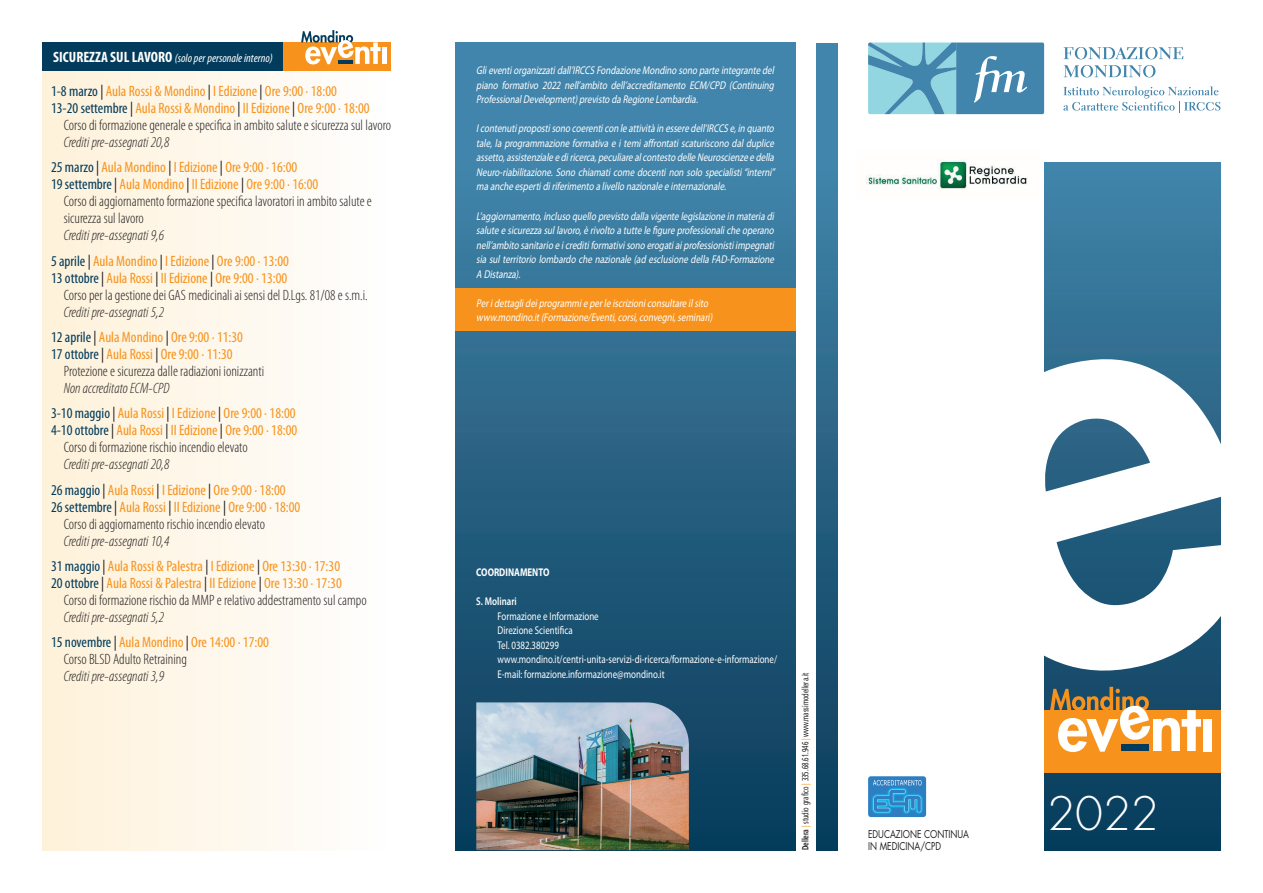
<style>
.page{position:relative;width:1263px;height:893px;background:#fff}
.page>*{position:absolute;margin:0;border:0;box-sizing:border-box;transform-origin:0 0}
.t1{font:300 45px "Futura";color:#fff}
.t2{font:condensed 15px "Myriad Pro";color:#f7931d}
.t3{font:300 condensed 15px/17px "Myriad Pro";color:#231f20}
.t4{font:italic 300 condensed 15px "Myriad Pro";color:#231f20}
.t5{font:italic condensed 12px "Myriad Pro";color:#fff}
.t6{font:italic 11.25px/14.5px "Myriad Pro";letter-spacing:-.015em;color:#fff;text-align:justify;scale:.8 1}
.t7{font:11.25px "Myriad Pro";color:#fff;scale:.79 1}
.t8{font:700 11.25px "Myriad Pro";color:#fff;scale:.79 1}
.t9{font:600 11.25px "Myriad Pro";color:#fff;scale:.79 1}
.t10{font:10.5px "Futura";color:#231f20;scale:.8 1}
.t11{font:condensed 9px "Frutiger";color:#231f20;scale:.8 1}
.s1{font-weight:700;font-style:normal;font-size:15px}
.s2{color:#023b5b}
.s3{color:#231f20}
.s4{font-weight:700}
.s5{color:#f7931d}
</style>
<div class="page">
<div style="left:43px;top:43px;width:348px;height:807px;background:linear-gradient(to right,#fef1d9,#fefeff)"></div>
<div style="left:816px;top:43px;width:22px;height:807px;background:#4185ac"></div>
<div style="left:455px;top:43px;width:340px;height:362px;background:#4185ac"></div>
<img style="left:866px;top:160px;width:161px;height:30px">
<svg style="left:1044px;top:163px;width:176px;height:687px;background:#2a678a"></svg>
<div style="left:455px;top:163px;width:340px;height:687px;background:linear-gradient(to bottom,#4283a8,#083a58)"></div>
<div style="left:816px;top:163px;width:22px;height:687px;background:linear-gradient(to bottom,#4283a8,#083a58)"></div>
<div style="left:868px;top:776px;width:58px;height:41px;background:#2e7fc2;border-radius:3px"></div>
<svg style="left:872px;top:780px;width:51px;height:34px"></svg>
<img style="left:476px;top:702px;width:213px;height:148px">
<div style="left:1044px;top:710px;width:176px;height:63px;background:#f7931d"></div>
<div style="left:1203px;top:719px;width:9px;height:32px;background:#fff"></div>
<svg style="left:1050px;top:687px;width:151px;height:65px"></svg>
<div style="left:1121px;top:744px;width:27px;height:7px;background:#023b5b"></div>
<svg style="left:1044px;top:357px;width:177px;height:315px"></svg>
<div style="left:455px;top:288px;width:340px;height:43px;background:#f7931d"></div>
<div style="left:43px;top:42px;width:241px;height:29px;background:#023b5b"></div>
<div style="left:284px;top:42px;width:107px;height:29px;background:#f7931d"></div>
<hr style="left:382px;top:47px;width:4px;height:17px;background:#fff">
<svg style="left:301px;top:30px;width:80px;height:34px"></svg>
<hr style="left:338px;top:60px;width:15px;height:4px;background:#023b5b">
<svg style="left:1064px;top:47px;width:119px;height:12px"></svg>
<svg style="left:1064px;top:65px;width:91px;height:12px"></svg>
<svg style="left:1063px;top:86px;width:157px;height:27px"></svg>
<svg style="left:868px;top:43px;width:176px;height:71px;background:#66a6c2"></svg>
<p class="t5" style="left:53px;top:52px;width:221px"><span class="s1">SICUREZZA SUL LAVORO</span> (solo per personale interno)</p>
<p class="t2" style="left:51px;top:83px;width:287px"><span class="s2">1-8 marzo</span> <span class="s3">|</span> Aula Rossi &amp; Mondino <span class="s3">|</span> I Edizione <span class="s3">|</span> Ore 9:00 · 18:00</p>
<p class="t2" style="left:51px;top:100px;width:320px"><span class="s2">13-20 settembre</span> <span class="s3">|</span> Aula Rossi &amp; Mondino <span class="s3">|</span> II Edizione <span class="s3">|</span> Ore 9:00 · 18:00</p>
<p class="t3" style="left:64px;top:117px;width:329px">Corso di formazione generale e specifica in ambito salute e sicurezza sul lavoro</p>
<p class="t4" style="left:64px;top:134px;width:107px">Crediti pre-assegnati 20,8</p>
<p class="t2" style="left:51px;top:159px;width:248px"><span class="s2">25 marzo</span> <span class="s3">|</span> Aula Mondino <span class="s3">|</span> I Edizione <span class="s3">|</span> Ore 9:00 · 16:00</p>
<p class="t2" style="left:51px;top:176px;width:269px"><span class="s2">19 settembre</span> <span class="s3">|</span> Aula Mondino <span class="s3">|</span> II Edizione <span class="s3">|</span> Ore 9:00 · 16:00</p>
<p class="t3" style="left:64px;top:193px;width:310px">Corso di aggiornamento formazione specifica lavoratori in ambito salute e sicurezza sul lavoro</p>
<p class="t4" style="left:64px;top:227px;width:102px">Crediti pre-assegnati 9,6</p>
<p class="t2" style="left:51px;top:253px;width:239px"><span class="s2">5 aprile</span> <span class="s3">|</span> Aula Mondino <span class="s3">|</span> I Edizione <span class="s3">|</span> Ore 9:00 · 13:00</p>
<p class="t2" style="left:51px;top:270px;width:238px"><span class="s2">13 ottobre</span> <span class="s3">|</span> Aula Rossi <span class="s3">|</span> II Edizione <span class="s3">|</span> Ore 9:00 · 13:00</p>
<p class="t3" style="left:64px;top:287px;width:305px">Corso per la gestione dei GAS medicinali ai sensi del D.Lgs. 81/08 e s.m.i.</p>
<p class="t4" style="left:64px;top:304px;width:102px">Crediti pre-assegnati 5,2</p>
<p class="t2" style="left:51px;top:329px;width:193px"><span class="s2">12 aprile</span> <span class="s3">|</span> Aula Mondino <span class="s3">|</span> Ore 9:00 · 11:30</p>
<p class="t2" style="left:51px;top:346px;width:183px"><span class="s2">17 ottobre</span> <span class="s3">|</span> Aula Rossi <span class="s3">|</span> Ore 9:00 · 11:30</p>
<p class="t3" style="left:64px;top:363px;width:202px">Protezione e sicurezza dalle radiazioni ionizzanti</p>
<p class="t4" style="left:64px;top:380px;width:107px">Non accreditato ECM-CPD</p>
<p class="t2" style="left:51px;top:405px;width:246px"><span class="s2">3-10 maggio</span> <span class="s3">|</span> Aula Rossi <span class="s3">|</span> I Edizione <span class="s3">|</span> Ore 9:00 · 18:00</p>
<p class="t2" style="left:51px;top:422px;width:248px"><span class="s2">4-10 ottobre</span> <span class="s3">|</span> Aula Rossi <span class="s3">|</span> II Edizione <span class="s3">|</span> Ore 9:00 · 18:00</p>
<p class="t3" style="left:64px;top:439px;width:185px">Corso di formazione rischio incendio elevato</p>
<p class="t4" style="left:64px;top:456px;width:107px">Crediti pre-assegnati 20,8</p>
<p class="t2" style="left:51px;top:482px;width:236px"><span class="s2">26 maggio</span> <span class="s3">|</span> Aula Rossi <span class="s3">|</span> I Edizione <span class="s3">|</span> Ore 9:00 · 18:00</p>
<p class="t2" style="left:51px;top:499px;width:251px"><span class="s2">26 settembre</span> <span class="s3">|</span> Aula Rossi <span class="s3">|</span> II Edizione <span class="s3">|</span> Ore 9:00 · 18:00</p>
<p class="t3" style="left:64px;top:515px;width:203px">Corso di aggiornamento rischio incendio elevato</p>
<p class="t4" style="left:64px;top:533px;width:107px">Crediti pre-assegnati 10,4</p>
<p class="t2" style="left:51px;top:558px;width:291px"><span class="s2">31 maggio</span> <span class="s3">|</span> Aula Rossi &amp; Palestra <span class="s3">|</span> I Edizione <span class="s3">|</span> Ore 13:30 · 17:30</p>
<p class="t2" style="left:51px;top:575px;width:292px"><span class="s2">20 ottobre</span> <span class="s3">|</span> Aula Rossi &amp; Palestra <span class="s3">|</span> II Edizione <span class="s3">|</span> Ore 13:30 · 17:30</p>
<p class="t3" style="left:64px;top:592px;width:304px">Corso di formazione rischio da MMP e relativo addestramento sul campo</p>
<p class="t4" style="left:64px;top:609px;width:102px">Crediti pre-assegnati 5,2</p>
<p class="t2" style="left:51px;top:634px;width:219px"><span class="s2">15 novembre</span> <span class="s3">|</span> Aula Mondino <span class="s3">|</span> Ore 14:00 · 17:00</p>
<p class="t3" style="left:64px;top:651px;width:125px">Corso BLSD Adulto Retraining</p>
<p class="t4" style="left:64px;top:668px;width:102px">Crediti pre-assegnati 3,9</p>
<p class="t6" style="left:476px;top:63px;width:376px">Glieventiorganizzatidall’IRCCS Fondazione Mondino sono parte integrante del piano formativo 2022 nell’ambito dell’accreditamento ECM/CPD (Continuing ProfessionalDevelopment)previsto da Regione Lombardia.</p>
<p class="t6" style="left:476px;top:121px;width:377px">Icontenutipropostisono coerenticon le attività in essere dell’IRCCS e,in quanto tale, la programmazione formativa e i temi affrontati scaturiscono dal duplice assetto,assistenziale e diricerca,peculiare alcontesto delle Neuroscienze e della Neuro-riabilitazione. Sono chiamati come docenti non solo specialisti“interni” ma anche espertidiriferimento a livello nazionale e internazionale.</p>
<p class="t6" style="left:476px;top:209px;width:376px">L’aggiornamento,incluso quello previsto dalla vigente legislazione in materia di salute e sicurezza sullavoro,è rivolto a tutte le figure professionaliche operano nell’ambito sanitario e icreditiformativisono erogatiaiprofessionistiimpegnati sia sul territorio lombardo che nazionale (ad esclusione della FAD-Formazione A Distanza).</p>
<p class="t6" style="left:476px;top:296px;width:294px">Peridettaglideiprogrammie perle iscrizioniconsultare ilsito</p>
<p class="t6" style="left:476px;top:311px;width:299px">www.mondino.it(Formazione/Eventi,corsi,convegni,seminari)</p>
<p class="t8" style="left:476px;top:565px;width:94px">COORDINAMENTO</p>
<p class="t9" style="left:476px;top:595px;width:53px">S. Molinari</p>
<p class="t7" style="left:497px;top:610px;width:130px">Formazione e Informazione</p>
<p class="t7" style="left:497px;top:624px;width:97px">Direzione Scientifica</p>
<p class="t7" style="left:497px;top:639px;width:79px">Tel. 0382.380299</p>
<p class="t7" style="left:497px;top:653px;width:355px">www.mondino.it/centri-unita-servizi-di-ricerca/formazione-e-informazione/</p>
<p class="t7" style="left:497px;top:668px;width:213px">E-mail: formazione.informazione@mondino.it</p>
<p class="t11" style="left:800px;top:850px;width:224px;rotate:-90deg"><span class="s4">Dellera</span> <span class="s5">|</span> studio grafico <span class="s5">|</span> 335.68.61.946 <span class="s5">|</span> www.massimodellera.it</p>
<p class="t10" style="left:868px;top:827px;width:128px">EDUCAZIONE CONTINUA</p>
<p class="t10" style="left:868px;top:840px;width:93px">IN MEDICINA/CPD</p>
<p class="t1" style="left:1047px;top:786px;width:113px">2022</p>
</div>
